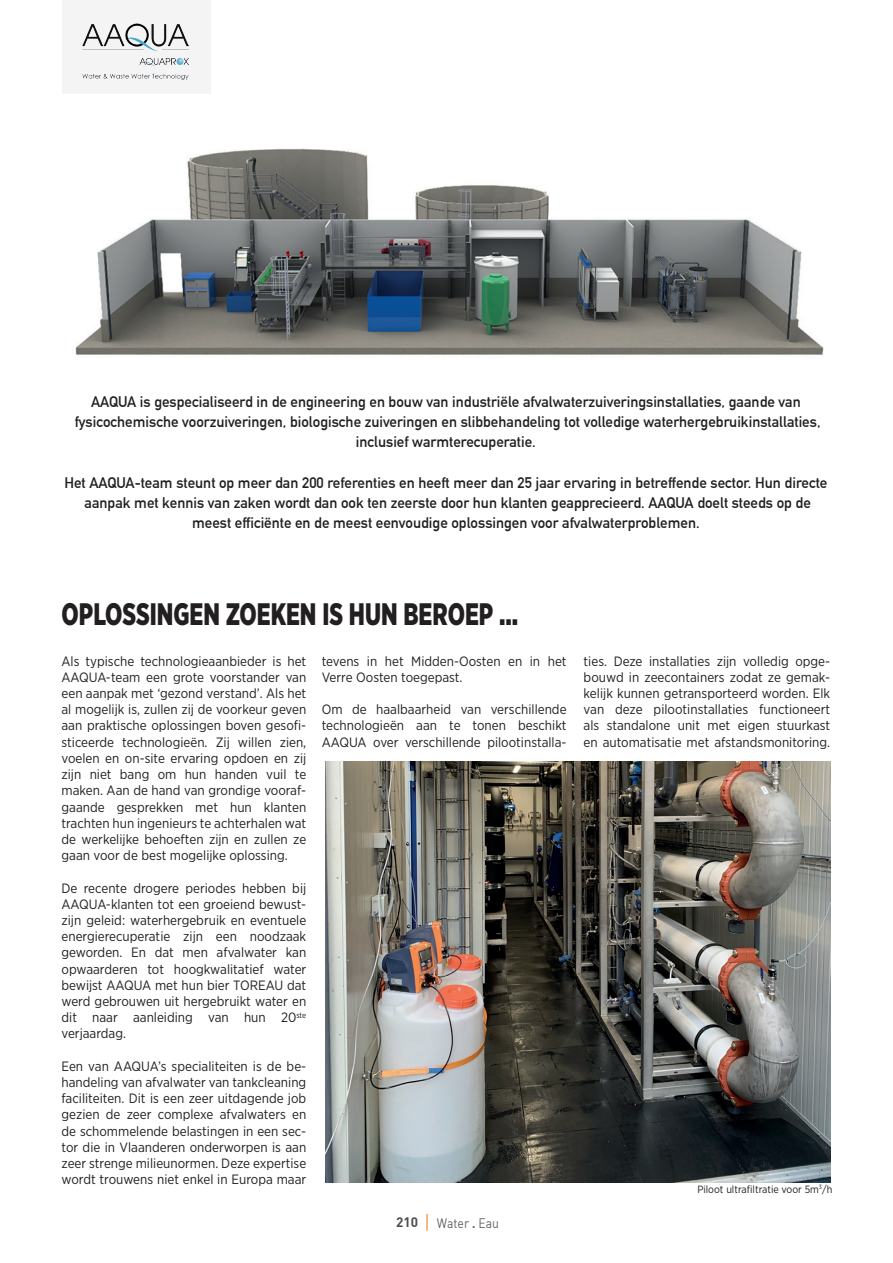
<style>
.page{position:relative;width:893px;height:1263px;background:#fff}
.page>*{position:absolute;margin:0;border:0;box-sizing:border-box;transform-origin:0 0}
.t1{font:900 31.05px "Gotham Narrow";color:#231f20;scale:.78 1}
.t2{font:700 15px "DIN Alternate";color:#231f20}
.t3{font:13.5px/16.2px "Gotham Narrow";color:#231f20}
.t4{font:13.5px "DIN";color:#636366;scale:.9 1}
.t5{font:13.5px "DIN Bold";color:#4b4c4d}
.t6{font:10.5px "Gotham Narrow";color:#231f20}
.s1{font-family:"DIN Bold"}
</style>
<div class="page">
<div style="left:62px;top:0;width:148px;height:94px;background:#f4f4f4"></div>
<img style="left:326px;top:761px;width:504px;height:421px">
<svg style="left:427px;top:1214px;width:1px;height:17px"></svg>
<img style="left:82px;top:24px;width:107px;height:55px">
<img style="left:75px;top:148px;width:749px;height:207px">
<p class="t2" style="left:91px;top:390px;width:711px">AAQUA is gespecialiseerd in de engineering en bouw van industriële afvalwaterzuiveringsinstallaties, gaande van</p>
<p class="t2" style="left:75px;top:410px;width:747px">fysicochemische voorzuiveringen, biologische zuiveringen en slibbehandeling tot volledige waterhergebruikinstallaties,</p>
<p class="t2" style="left:356px;top:431px;width:181px">inclusief warmterecuperatie.</p>
<p class="t2" style="left:64px;top:471px;width:764px">Het AAQUA-team steunt op meer dan 200 referenties en heeft meer dan 25 jaar ervaring in betreffende sector. Hun directe</p>
<p class="t2" style="left:84px;top:491px;width:728px">aanpak met kennis van zaken wordt dan ook ten zeerste door hun klanten geapprecieerd. AAQUA doelt steeds op de</p>
<p class="t2" style="left:192px;top:511px;width:509px">meest efficiënte en de meest eenvoudige oplossingen voor afvalwaterproblemen.</p>
<p class="t1" style="left:62px;top:594px;width:587px">OPLOSSINGEN ZOEKEN IS HUN BEROEP ...</p>
<p class="t3" style="left:62px;top:652px;width:246px;text-align:justify">Als typische technologieaanbieder is het AAQUA-team een grote voorstander van een aanpak met ‘gezond verstand’. Als het al mogelijk is, zullen zij de voorkeur geven aan praktische oplossingen boven gesofi&shy;sticeerde technologieën. Zij willen zien,</p>
<p class="t3" style="left:62px;top:750px;width:246px">voelen en on-site ervaring opdoen en zij</p>
<p class="t3" style="left:62px;top:766px;width:246px">zijn niet bang om hun handen vuil te</p>
<p class="t3" style="left:62px;top:782px;width:246px">maken. Aan de hand van grondige vooraf&shy;gaande gesprekken met hun klanten</p>
<p class="t3" style="left:62px;top:814px;width:246px;text-align:justify">trachten hun ingenieurs te achterhalen wat de werkelijke behoeften zijn en zullen ze gaan voor de best mogelijke oplossing.</p>
<p class="t3" style="left:62px;top:879px;width:246px">De recente drogere periodes hebben bij</p>
<p class="t3" style="left:62px;top:895px;width:246px">AAQUA-klanten tot een groeiend bewust&shy;zijn geleid: waterhergebruik en eventuele</p>
<p class="t3" style="left:62px;top:928px;width:246px;text-align:justify">energierecuperatie zijn een noodzaak geworden. En dat men afvalwater kan opwaarderen tot hoogkwalitatief water</p>
<p class="t3" style="left:62px;top:976px;width:246px">bewijst AAQUA met hun bier TOREAU dat werd gebrouwen uit hergebruikt water en</p>
<p class="t3" style="left:62px;top:1009px;width:246px">dit naar aanleiding van hun 20<sup>ste</sup></p>
<p class="t3" style="left:62px;top:1025px;width:66px">verjaardag.</p>
<p class="t3" style="left:62px;top:1057px;width:246px">Een van AAQUA’s specialiteiten is de be&shy;handeling van afvalwater van tankcleaning</p>
<p class="t3" style="left:62px;top:1090px;width:246px;text-align:justify">faciliteiten. Dit is een zeer uitdagende job gezien de zeer complexe afvalwaters en de schommelende belastingen in een sec&shy;tor die in Vlaanderen onderworpen is aan zeer strenge milieunormen. Deze expertise wordt trouwens niet enkel in Europa maar</p>
<p class="t3" style="left:322px;top:652px;width:246px">tevens in het Midden-Oosten en in het<br>Verre Oosten toegepast.</p>
<p class="t3" style="left:322px;top:701px;width:246px">Om de haalbaarheid van verschillende technologieën aan te tonen beschikt</p>
<p class="t3" style="left:322px;top:733px;width:246px">AAQUA over verschillende pilootinstalla-</p>
<p class="t5" style="left:396px;top:1214px;width:23px">210</p>
<p class="t4" style="left:437px;top:1214px;width:71px">Water <span class="s1">.</span> Eau</p>
<p class="t3" style="left:584px;top:652px;width:248px;text-align:justify">ties. Deze installaties zijn volledig opge&shy;bouwd in zeecontainers zodat ze gemak&shy;kelijk kunnen getransporteerd worden. Elk van deze pilootinstallaties functioneert als standalone unit met eigen stuurkast en automatisatie met afstandsmonitoring.</p>
<p class="t6" style="left:697px;top:1183px;width:136px">Piloot ultrafiltratie voor 5m<sup>3</sup>/h</p>
</div>
